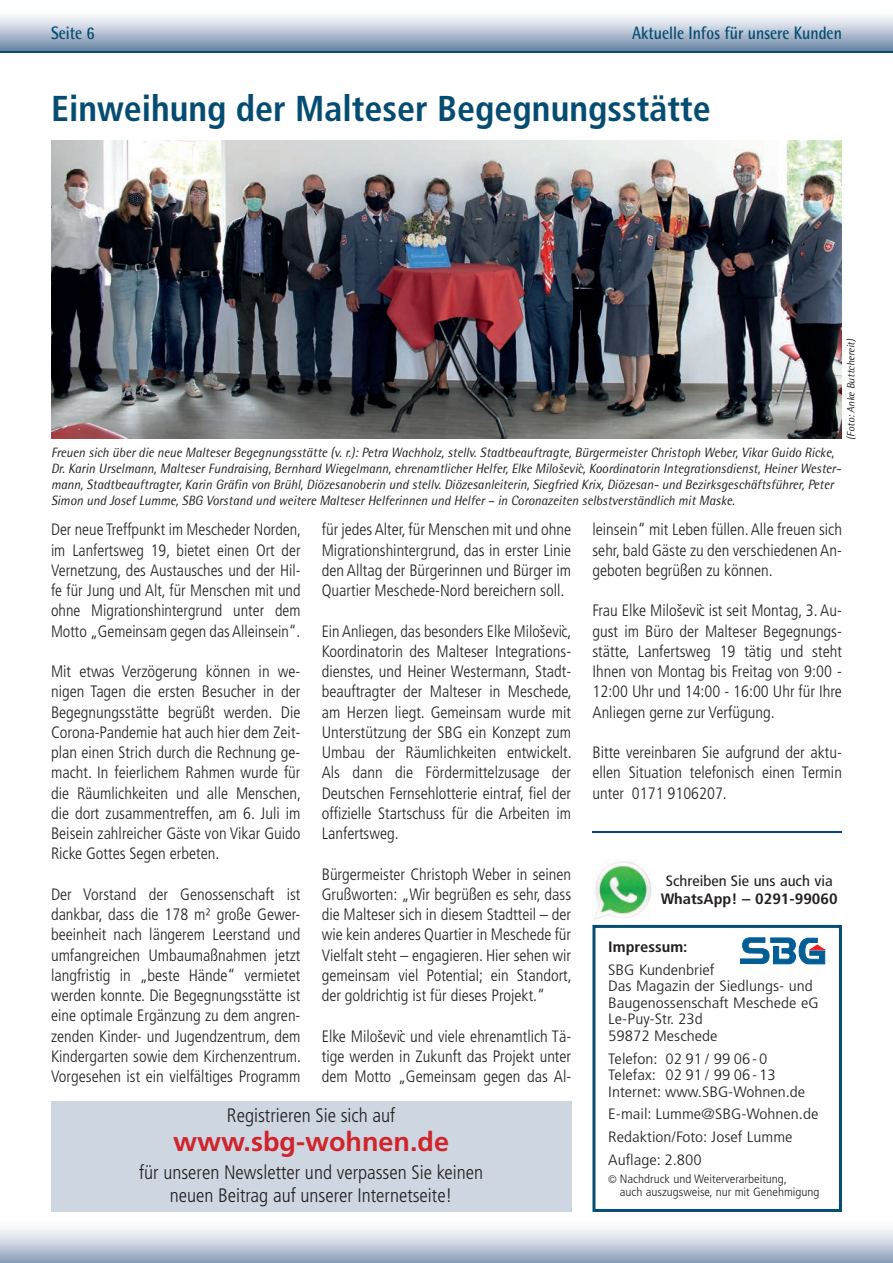
<style>
.page{position:relative;width:893px;height:1263px;background:#fff}
.page>*{position:absolute;margin:0;border:0;box-sizing:border-box;transform-origin:0 0}
.t1{font:700 condensed 36px "Frutiger";color:#054c72}
.t2{font:700 27px "Frutiger";color:#d1232a}
.t3{font:300 condensed 19.5px/22.5px "Frutiger";color:#231f20;text-align:center}
.t4{font:700 18px "Rotis Semi Sans";color:#054c72;scale:.85 1}
.t5{font:300 condensed 16.5px/20.2px "Frutiger";color:#231f20;text-align:justify}
.t6{font:300 condensed 15px/16.5px "Frutiger";color:#231f20;scale:1.15 1}
.t7{font:700 condensed 15px "Frutiger";color:#231f20;scale:1.1 1}
.t8{font:condensed 15px "Frutiger";color:#231f20;scale:1.1 1}
.t9{font:italic 13.5px/16.2px "Rotis Semi Sans";color:#231f20;scale:.95 1}
.t10{font:300 condensed 12px/13.5px "Frutiger";color:#231f20;scale:1.08 1}
.t11{font:italic 10.5px "Rotis Semi Sans";color:#231f20}
.s1{font-size:10.8px}
</style>
<div class="page">
<div style="left:0;top:1219px;width:893px;height:44px;background:linear-gradient(to bottom,#fff,#92a4be)"></div>
<hr style="left:592px;top:831px;width:250px;height:1px;background:#054c72">
<svg style="left:592px;top:925px;width:250px;height:287px"></svg>
<svg style="left:740px;top:937px;width:86px;height:27px"></svg>
<div style="left:0;top:7px;width:893px;height:44px;background:linear-gradient(to bottom,#fff,#738cab)"></div>
<hr style="left:0;top:51px;width:893px;height:2px;background:#054c72">
<img style="left:592px;top:861px;width:59px;height:59px">
<img style="left:51px;top:140px;width:791px;height:298px">
<div style="left:51px;top:1101px;width:520px;height:111px;background:#cdd6e1"></div>
<p class="t4" style="left:51px;top:22px;width:53px">Seite 6</p>
<p class="t4" style="left:632px;top:22px;width:248px">Aktuelle Infos für unsere Kunden</p>
<h1 class="t1" style="left:51px;top:87px;width:661px">Einweihung der Malteser Begegnungsstätte</h1>
<p class="t11" style="left:844px;top:440px;width:102px;rotate:-90deg">(Foto: Anke Buttchereit)</p>
<p class="t9" style="left:51px;top:444px;width:833px">Freuen sich über die neue Malteser Begegnungsstätte (v. r.): Petra Wachholz, stellv. Stadtbeauftragte, Bürgermeister Christoph Weber, Vikar Guido Ricke, Dr. Karin Urselmann, Malteser Fundraising, Bernhard Wiegelmann, ehrenamtlicher Helfer, Elke Miloševi`c, Koordinatorin Integrationsdienst, Heiner Wester&shy;mann, Stadtbeauftragter, Karin Gräfin von Brühl, Diözesanoberin und stellv. Diözesanleiterin, Siegfried Krix, Diözesan- und Bezirksgeschäftsführer, Peter Simon und Josef Lumme, SBG Vorstand und weitere Malteser Helferinnen und Helfer – in Coronazeiten selbstverständlich mit Maske.</p>
<p class="t5" style="left:51px;top:520px;width:252px">Der neue Treffpunkt im Mescheder Norden, im Lanfertsweg 19, bietet einen Ort der Vernetzung, des Austausches und der Hil&shy;fe für Jung und Alt, für Menschen mit und ohne Migrationshintergrund unter dem Motto „Gemeinsam gegen das Alleinsein“.</p>
<p class="t5" style="left:51px;top:662px;width:252px">Mit etwas Verzögerung können in we&shy;nigen Tagen die ersten Besucher in der Begegnungsstätte begrüßt werden. Die Corona-Pandemie hat auch hier dem Zeit&shy;plan einen Strich durch die Rechnung ge&shy;macht. In feierlichem Rahmen wurde für die Räumlichkeiten und alle Menschen, die dort zusammentreffen, am 6. Juli im Beisein zahlreicher Gäste von Vikar Guido Ricke Gottes Segen erbeten.</p>
<p class="t5" style="left:51px;top:884px;width:252px">Der Vorstand der Genossenschaft ist dankbar, dass die 178 m² große Gewer&shy;beeinheit nach längerem Leerstand und umfangreichen Umbaumaßnahmen jetzt langfristig in „beste Hände“ vermietet werden konnte. Die Begegnungsstätte ist eine optimale Ergänzung zu dem angren&shy;zenden Kinder- und Jugendzentrum, dem Kindergarten sowie dem Kirchenzentrum.<br>Vorgesehen ist ein vielfältiges Programm</p>
<p class="t5" style="left:322px;top:520px;width:251px">für jedes Alter, für Menschen mit und ohne Migrationshintergrund, das in erster Linie den Alltag der Bürgerinnen und Bürger im Quartier Meschede-Nord bereichern soll.</p>
<p class="t5" style="left:322px;top:621px;width:252px">Ein Anliegen, das besonders Elke Miloševi`c, Koordinatorin des Malteser Integrations&shy;dienstes, und Heiner Westermann, Stadt&shy;beauftragter der Malteser in Meschede, am Herzen liegt. Gemeinsam wurde mit Unterstützung der SBG ein Konzept zum Umbau der Räumlichkeiten entwickelt.<br>Als dann die Fördermittelzusage der Deutschen Fernsehlotterie eintraf, fiel der offizielle Startschuss für die Arbeiten im Lanfertsweg.</p>
<p class="t5" style="left:322px;top:864px;width:252px">Bürgermeister Christoph Weber in seinen Grußworten: „Wir begrüßen es sehr, dass die Malteser sich in diesem Stadtteil – der wie kein anderes Quartier in Meschede für Vielfalt steht – engagieren. Hier sehen wir gemeinsam viel Potential; ein Standort, der goldrichtig ist für dieses Projekt.“</p>
<p class="t5" style="left:322px;top:1026px;width:251px">Elke Miloševi`c und viele ehrenamtlich Tä&shy;tige werden in Zukunft das Projekt unter dem Motto „Gemeinsam gegen das Al-</p>
<p class="t3" style="left:227px;top:1105px;width:170px">Registrieren Sie sich auf</p>
<h2 class="t2" style="left:173px;top:1126px;width:278px">www.sbg-wohnen.de</h2>
<p class="t3" style="left:139px;top:1162px;width:345px">für unseren Newsletter und verpassen Sie keinen neuen Beitrag auf unserer Internetseite!</p>
<p class="t5" style="left:592px;top:520px;width:251px">leinsein“ mit Leben füllen. Alle freuen sich sehr, bald Gäste zu den verschiedenen An&shy;geboten begrüßen zu können.</p>
<p class="t5" style="left:592px;top:601px;width:251px">Frau Elke Miloševi`c ist seit Montag, 3. Au&shy;gust im Büro der Malteser Begegnungs&shy;stätte, Lanfertsweg 19 tätig und steht Ihnen von Montag bis Freitag von 9:00 - 12:00 Uhr und 14:00 - 16:00 Uhr für Ihre Anliegen gerne zur Verfügung.</p>
<p class="t5" style="left:592px;top:742px;width:251px">Bitte vereinbaren Sie aufgrund der aktu&shy;ellen Situation telefonisch einen Termin unter 0171 9106207.</p>
<p class="t8" style="left:666px;top:872px;width:153px">Schreiben Sie uns auch via</p>
<p class="t7" style="left:661px;top:890px;width:162px">WhatsApp! – 0291-99060</p>
<p class="t7" style="left:608px;top:938px;width:74px">Impressum:</p>
<p class="t6" style="left:608px;top:961px;width:184px">SBG Kundenbrief<br>Das Magazin der Siedlungs- und<br>Baugenossenschaft Meschede eG<br>Le-Puy-Str. 23d<br>59872 Meschede</p>
<p class="t6" style="left:608px;top:1050px;width:173px">Telefon: 02 91 / 99 06-0<br>Telefax: 02 91 / 99 06-13<br>Internet: www.SBG-Wohnen.de</p>
<p class="t6" style="left:608px;top:1103px;width:184px;line-height:22.8px">E-mail: Lumme@SBG-Wohnen.de<br>Redaktion/Foto: Josef Lumme<br>Auflage: 2.800</p>
<p class="t10" style="left:620px;top:1172px;width:186px;text-indent:-12px"><span class="s1">©</span> Nachdruck und Weiterverar bei tung,<br>auch auszugsweise, nur mit Genehmigung</p>
</div>
